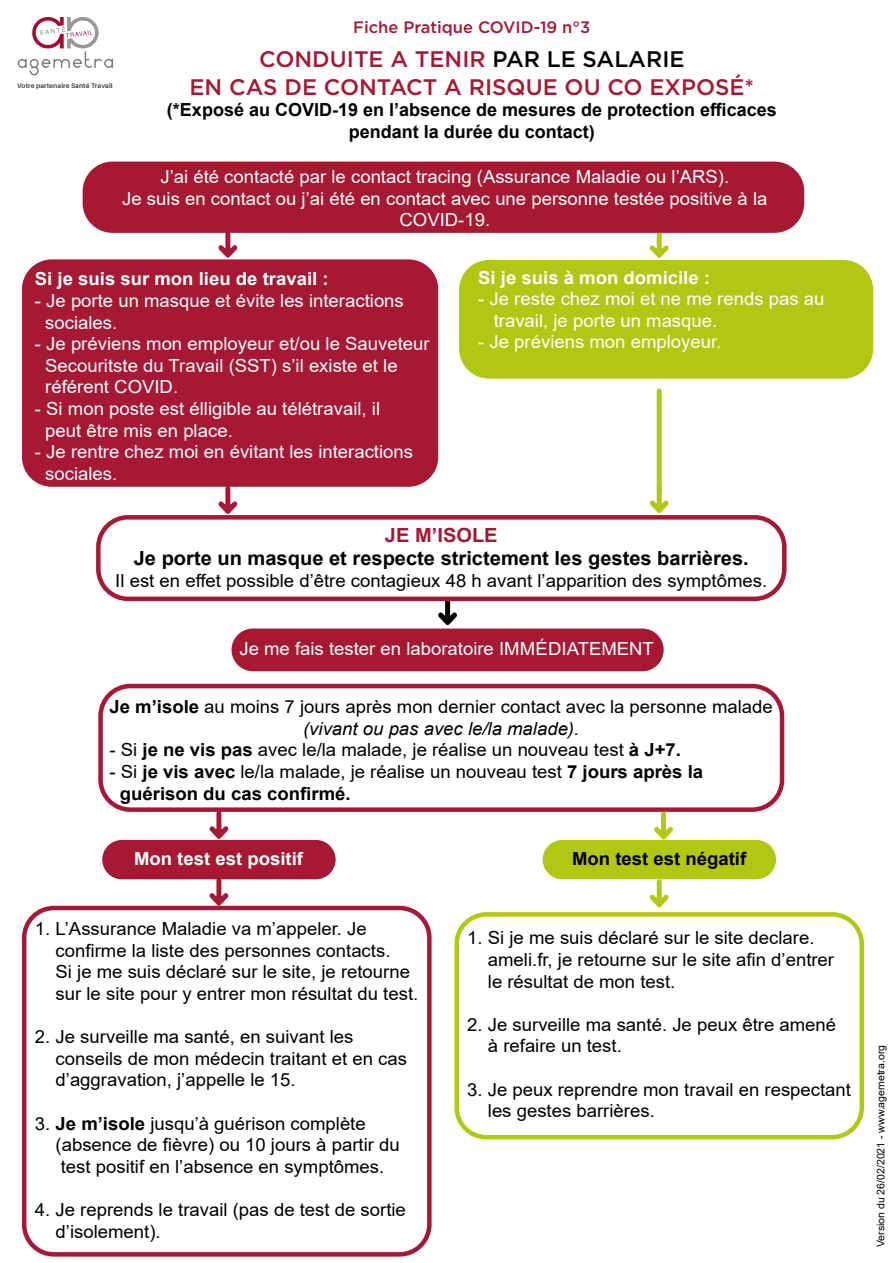
<style>
.page{position:relative;width:893px;height:1263px;background:#fff}
.page>*{position:absolute;margin:0;border:0;box-sizing:border-box;transform-origin:0 0}
.t1{font:500 22.5px/27px "Gotham";color:#a71832;text-align:center}
.t2{font:700 19.5px "Arial";color:#000}
.t3{font:700 19.5px "Arial";color:#a71832}
.t4{font:18px/21.6px "Arial";color:#000}
.t5{font:18px/21.6px "Arial";color:#fff}
.t6{font:700 18px/21.6px "Arial";color:#000;text-align:center}
.t7{font:700 18px "Arial";color:#fff}
.t8{font:500 16.5px "Gotham";color:#a71832}
.t9{font:10.5px "Arial";color:#000}
.t10{font:700 6.75px "Aileron";letter-spacing:.01em;color:#434343}
.s1{color:#000}
.s2{font-weight:700}
.s3{font-style:italic}
.s4{font-weight:400}
</style>
<div class="page">
<svg style="left:438px;top:601px;width:19px;height:24px"></svg>
<svg style="left:650px;top:233px;width:19px;height:25px"></svg>
<div style="left:543px;top:840px;width:233px;height:39px;background:#b0c714;border-radius:20px"></div>
<div style="left:83px;top:162px;width:721px;height:71px;background:#a71832;border-radius:30px"></div>
<div style="left:96px;top:515px;width:690px;height:86px;border:4px solid #a71832;border-radius:30px"></div>
<svg style="left:18px;top:17px;width:95px;height:58px"></svg>
<div style="left:231px;top:628px;width:433px;height:43px;background:#a71832;border-radius:21px"></div>
<div style="left:102px;top:840px;width:234px;height:39px;background:#a71832;border-radius:20px"></div>
<div style="left:22px;top:906px;width:410px;height:350px;border:4px solid #a61834;border-radius:30px"></div>
<div style="left:454px;top:912px;width:410px;height:227px;border:4px solid #b2c811;border-radius:30px"></div>
<svg style="left:218px;top:487px;width:19px;height:27px"></svg>
<svg style="left:650px;top:485px;width:19px;height:28px"></svg>
<div style="left:22px;top:259px;width:416px;height:228px;background:#a61834;border-radius:30px"></div>
<div style="left:459px;top:260px;width:414px;height:119px;background:#b1c714;border-radius:30px"></div>
<div style="left:98px;top:684px;width:686px;height:128px;border:4px solid #a61834;border-radius:30px"></div>
<div style="left:657px;top:388px;width:5px;height:104px;background:#b2c811;border-radius:2px"></div>
<svg style="left:218px;top:232px;width:19px;height:26px"></svg>
<svg style="left:209px;top:879px;width:20px;height:27px"></svg>
<svg style="left:650px;top:879px;width:19px;height:28px"></svg>
<svg style="left:209px;top:811px;width:20px;height:28px"></svg>
<svg style="left:654px;top:811px;width:19px;height:29px"></svg>
<p class="t10" style="left:17px;top:82px;width:97px">Votre partenaire Santé Travail</p>
<p class="t8" style="left:353px;top:17px;width:239px">Fiche Pratique COVID-19 n°3</p>
<p class="t1" style="left:190px;top:45px;width:566px">CONDUITE A TENIR <span class="s1">PAR LE SALARIE<br></span>EN CAS DE CONTACT A RISQUE OU CO EXPOSÉ*</p>
<p class="t6" style="left:167px;top:99px;width:611px">(*Exposé au COVID-19 en l’absence de mesures de protection efficaces pendant la durée du contact)</p>
<p class="t5" style="left:122px;top:166px;width:647px;text-align:center">J’ai été contacté par le contact tracing (Assurance Maladie ou l’ARS).<br>Je suis en contact ou j’ai été en contact avec une personne testée positive à la<br>COVID-19.</p>
<p class="t7" style="left:35px;top:266px;width:295px">Si je suis sur mon lieu de travail :</p>
<p class="t5" style="left:45px;top:290px;width:360px;text-indent:-10px">- Je porte un masque et évite les interactions sociales.</p>
<p class="t5" style="left:45px;top:333px;width:386px;text-indent:-10px">- Je préviens mon employeur et/ou le Sauveteur<br>Secouritste du Travail (SST) s’il existe et le référent COVID.</p>
<p class="t5" style="left:45px;top:398px;width:336px;text-indent:-10px">- Si mon poste est élligible au télétravail, il peut être mis en place.</p>
<p class="t5" style="left:45px;top:441px;width:369px;text-indent:-10px">- Je rentre chez moi en évitant les interactions sociales.</p>
<p class="t7" style="left:478px;top:265px;width:233px">Si je suis à mon domicile :</p>
<p class="t5" style="left:494px;top:288px;width:332px;text-indent:-15px">- Je reste chez moi et ne me rends pas au travail, je porte un masque.</p>
<p class="t5" style="left:478px;top:331px;width:245px">- Je préviens mon employeur.</p>
<p class="t3" style="left:385px;top:521px;width:114px">JE M’ISOLE</p>
<p class="t2" style="left:134px;top:545px;width:617px">Je porte un masque et respecte strictement les gestes barrières.</p>
<p class="t4" style="left:115px;top:570px;width:653px">Il est en effet possible d’être contagieux 48 h avant l’apparition des symptômes.</p>
<p class="t5" style="left:239px;top:638px;width:416px">Je me fais tester en laboratoire IMMÉDIATEMENT</p>
<p class="t4" style="left:110px;top:696px;width:665px;text-align:center"><span class="s2">Je m’isole</span> au moins 7 jours après mon dernier contact avec la personne malade <span class="s3">(vivant ou pas avec le/la malade).</span></p>
<p class="t4" style="left:110px;top:739px;width:573px">- Si <span class="s2">je ne vis pas</span> avec le/la malade, je réalise un nouveau test <span class="s2">à J+7.</span></p>
<p class="t6" style="left:120px;top:761px;width:585px;text-align:left;text-indent:-10px"><span class="s4">- Si</span> je vis avec <span class="s4">le/la malade, je réalise un nouveau test</span> 7 jours après la guérison du cas confirmé.</p>
<p class="t7" style="left:134px;top:846px;width:170px">Mon test est positif</p>
<p class="t6" style="left:572px;top:848px;width:176px">Mon test est négatif</p>
<p class="t4" style="left:56px;top:918px;width:364px;text-indent:-21px">1. L’Assurance Maladie va m’appeler. Je confirme la liste des personnes contacts.<br>Si je me suis déclaré sur le site, je retourne sur le site pour y entrer mon résultat du test.</p>
<p class="t4" style="left:56px;top:1026px;width:353px;text-indent:-21px">2. Je surveille ma santé, en suivant les conseils de mon médecin traitant et en cas d’aggravation, j’appelle le 15.</p>
<p class="t4" style="left:56px;top:1112px;width:346px;text-indent:-21px">3. <span class="s2">Je m’isole</span> jusqu’à guérison complète (absence de fièvre) ou 10 jours à partir du test positif en l’absence en symptômes.</p>
<p class="t4" style="left:56px;top:1199px;width:352px;text-indent:-21px">4. Je reprends le travail (pas de test de sortie d’isolement).</p>
<p class="t4" style="left:488px;top:927px;width:348px;text-indent:-21px">1. Si je me suis déclaré sur le site declare. ameli.fr, je retourne sur le site afin d’entrer le résultat de mon test.</p>
<p class="t4" style="left:488px;top:1013px;width:350px;text-indent:-21px">2. Je surveille ma santé. Je peux être amené à refaire un test.</p>
<p class="t4" style="left:488px;top:1078px;width:365px;text-indent:-21px">3. Je peux reprendre mon travail en respectant les gestes barrières.</p>
<p class="t9" style="left:873px;top:1247px;width:203px;rotate:-90deg">Version du 26/02/2021 - www.agemetra.org</p>
</div>
